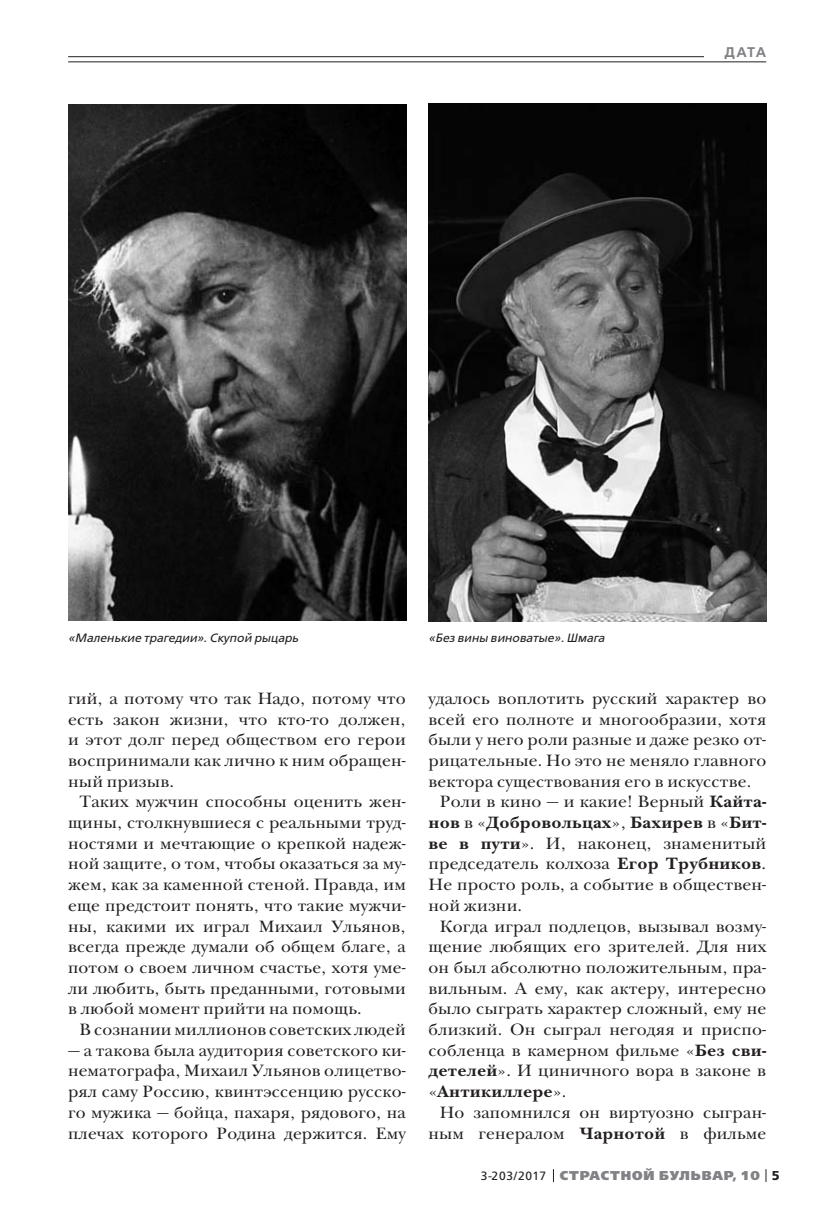
<style>
.page{position:relative;width:823px;height:1219px;background:#fff}
.page>*{position:absolute;margin:0;border:0;box-sizing:border-box;transform-origin:0 0}
.t1{font:17px/20.6px "New Baskerville ITC";letter-spacing:.01em;color:#231f20;text-align:justify}
.t2{font:700 17px "New Baskerville ITC";letter-spacing:.01em;color:#231f20}
.t3{font:600 14px "Free Set";color:#808285}
.t4{font:800 12.8px "Free Set";letter-spacing:.07em;color:#808285}
.t5{font:italic 12px "Free Set";color:#231f20}
.s1{font-weight:700}
.s2{font-weight:400}
.s3{font-weight:400;font-size:12px;color:#231f20}
.s4{font-weight:700;color:#231f20}
</style>
<div class="page">
<svg style="left:765px;top:1169px;width:1px;height:13px"></svg>
<hr style="left:68px;top:56px;width:697px;height:1px;background:#231f20">
<div style="left:703px;top:41px;width:62px;height:21px;background:#fff"></div>
<hr style="left:68px;top:62px;width:697px;height:1px;background:#231f20">
<img style="left:68px;top:104px;width:338px;height:516px">
<img style="left:428px;top:104px;width:337px;height:517px">
<p class="t3" style="left:724px;top:45px;width:43px">ДАТА</p>
<p class="t5" style="left:68px;top:632px;width:231px">«Маленькие трагедии». Скупой рыцарь</p>
<p class="t5" style="left:428px;top:632px;width:178px">«Без вины виноватые». Шмага</p>
<p class="t1" style="left:68px;top:689px;width:339px">гий, а потому что так Надо, потому что есть закон жизни, что кто-то должен, и этот долг перед обществом его герои воспринимали как лично к ним обращен&shy;ный призыв.</p>
<p class="t1" style="left:68px;top:793px;width:339px;text-indent:11px">Таких мужчин способны оценить жен&shy;щины, столкнувшиеся с реальными труд&shy;ностями и мечтающие о крепкой надеж&shy;ной защите, о том, чтобы оказаться за му&shy;жем, как за каменной стеной. Правда, им еще предстоит понять, что такие мужчи&shy;ны, какими их играл Михаил Ульянов, всегда прежде думали об общем благе, а потом о своем личном счастье, хотя уме&shy;ли любить, быть преданными, готовыми в любой момент прийти на помощь.</p>
<p class="t1" style="left:79px;top:1021px;width:327px">В сознании миллионов советских людей</p>
<p class="t1" style="left:68px;top:1041px;width:339px">— а такова была аудитория советского ки&shy;нематографа, Михаил Ульянов олицетво&shy;рял саму Россию, квинтэссенцию русско&shy;го мужика — бойца, пахаря, рядового, на плечах которого Родина держится. Ему</p>
<p class="t1" style="left:428px;top:690px;width:339px">удалось воплотить русский характер во</p>
<p class="t1" style="left:428px;top:710px;width:339px">всей его полноте и многообразии, хотя</p>
<p class="t1" style="left:428px;top:731px;width:339px">были у него роли разные и даже резко от-</p>
<p class="t1" style="left:428px;top:752px;width:339px">рицательные. Но это не меняло главного</p>
<p class="t1" style="left:428px;top:772px;width:324px">вектора существования его в искусстве.</p>
<p class="t1" style="left:439px;top:793px;width:327px">Роли в кино — и какие! Верный <span class="s1">Кайта-</span></p>
<p class="t2" style="left:428px;top:816px;width:339px">нов <span class="s2">в «</span>Добровольцах<span class="s2">»,</span> Бахирев <span class="s2">в «</span>Бит-</p>
<p class="t1" style="left:428px;top:834px;width:339px"><span class="s1">ве в пути</span>». И, наконец, знаменитый</p>
<p class="t1" style="left:428px;top:855px;width:339px">председатель колхоза <span class="s1">Егор Трубников</span>.</p>
<p class="t1" style="left:428px;top:876px;width:339px">Не просто роль, а событие в обществен-</p>
<p class="t1" style="left:428px;top:897px;width:95px">ной жизни.</p>
<p class="t1" style="left:439px;top:917px;width:327px">Когда играл подлецов, вызывал возму-</p>
<p class="t1" style="left:428px;top:938px;width:339px">щение любящих его зрителей. Для них</p>
<p class="t1" style="left:428px;top:959px;width:339px">он был абсолютно положительным, пра-</p>
<p class="t1" style="left:428px;top:979px;width:339px">вильным. А ему, как актеру, интересно</p>
<p class="t1" style="left:428px;top:1000px;width:339px">было сыграть характер сложный, ему не</p>
<p class="t1" style="left:428px;top:1021px;width:339px">близкий. Он сыграл негодяя и приспо-</p>
<p class="t1" style="left:428px;top:1041px;width:339px">собленца в камерном фильме «<span class="s1">Без сви-</span></p>
<p class="t1" style="left:428px;top:1062px;width:339px"><span class="s1">детелей</span>». И циничного вора в законе в</p>
<p class="t2" style="left:428px;top:1085px;width:139px"><span class="s2">«</span>Антикиллере<span class="s2">».</span></p>
<p class="t1" style="left:439px;top:1104px;width:327px">Но запомнился он виртуозно сыгран-</p>
<p class="t1" style="left:428px;top:1124px;width:339px">ным генералом <span class="s1">Чарнотой</span> в фильме</p>
<p class="t4" style="left:480px;top:1169px;width:300px"><span class="s3">3-203/2017</span> СТРАСТНОЙ БУЛЬВАР, 10 <span class="s4">5</span></p>
</div>
